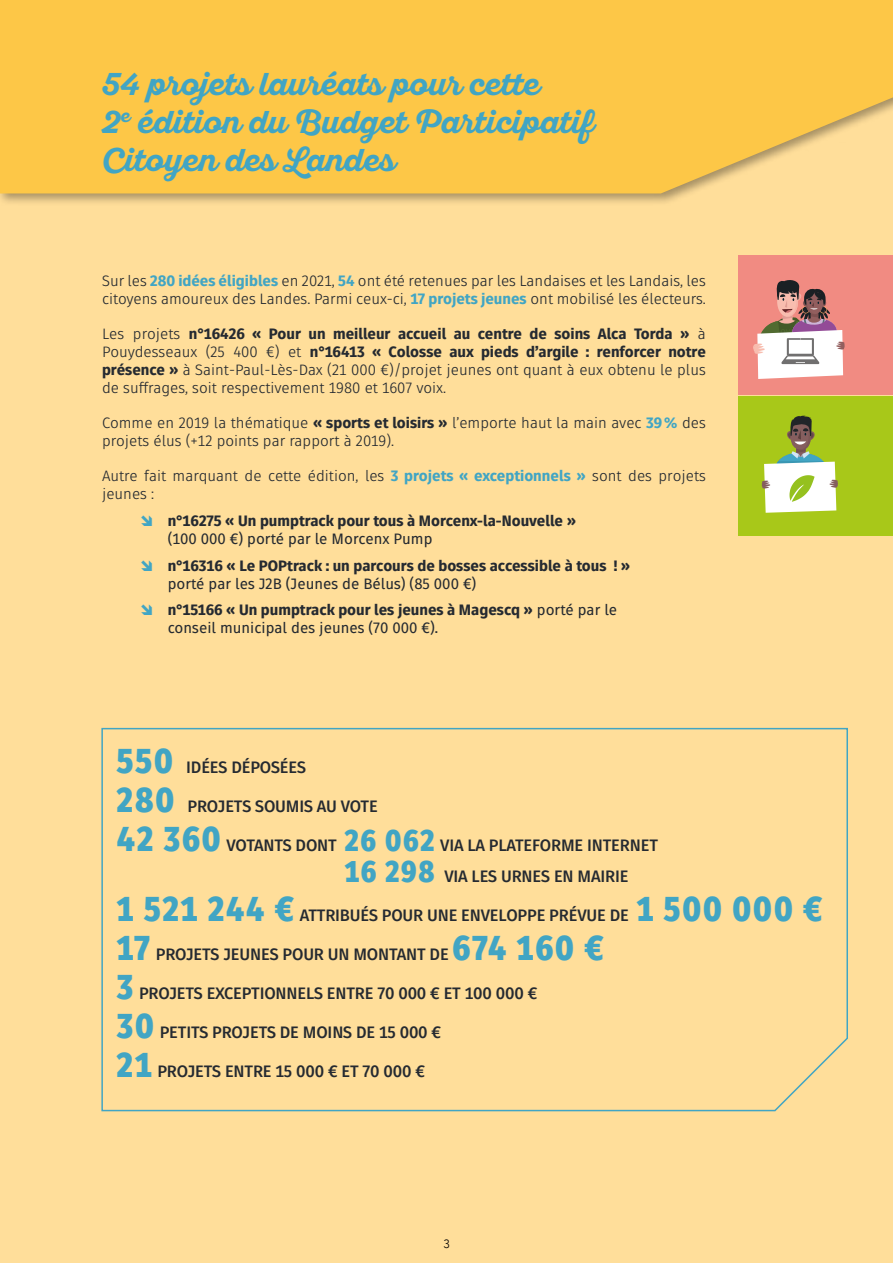
<style>
.page{position:relative;width:893px;height:1263px;background:#ffde9a}
.page>*{position:absolute;margin:0;border:0;box-sizing:border-box;transform-origin:0 0}
.t1{font:31.5px/37.8px "Sant Elia Script Bold DMO";color:#41a5c4}
.t2{font:700 16.5px/31.5px "Fuse";letter-spacing:-.01em;color:#252a31}
.t3{font:15px/18px "Fuse";color:#252a31}
.t4{font:15px/26.5px "Fuse";color:#252a31}
.t5{font:800 15px "Fuse";color:#252a31}
.t6{font:300 12px "Avenir";color:#000}
.s1{font-weight:800;color:#41a5c4}
.s2{font-weight:800}
.s3{font-weight:900;font-size:34.5px;color:#41a5c4}
.s4{font-weight:900;font-size:30px;color:#41a5c4}
</style>
<div class="page">
<div style="left:0;top:0;width:893px;height:206px;background:#000;opacity:.35"></div>
<div style="left:0;top:0;width:893px;height:193px;background:#fdc747"></div>
<svg style="left:101px;top:727px;width:747px;height:385px"></svg>
<div style="left:738px;top:255px;width:155px;height:140px;background:#f18b82"></div>
<div style="left:738px;top:396px;width:155px;height:139px;background:#a8c819"></div>
<svg style="left:761px;top:415px;width:77px;height:98px"></svg>
<svg style="left:753px;top:280px;width:92px;height:99px"></svg>
<h1 class="t1" style="left:102px;top:65px;width:493px">54 projets lauréats pour cette<br>2<sup>e</sup> édition du Budget Participatif<br>Citoyen des Landes</h1>
<p class="t3" style="left:102px;top:272px;width:605px">Sur les <span class="s1">280 idées éligibles</span> en 2021, <span class="s1">54</span> ont été retenues par les Landaises et les Landais, les citoyens amoureux des Landes. Parmi ceux-ci, <span class="s1">17 projets jeunes</span> ont mobilisé les électeurs.</p>
<p class="t3" style="left:102px;top:325px;width:605px;text-align:justify">Les projets <span class="s2">n°16426 « Pour un meilleur accueil au centre de soins Alca Torda »</span> à Pouydesseaux (25 400 €) et <span class="s2">n°16413 « Colosse aux pieds d’argile : renforcer notre présence »</span> à Saint-Paul-Lès-Dax (21 000 €)/projet jeunes ont quant à eux obtenu le plus de suffrages, soit respectivement 1980 et 1607 voix.</p>
<p class="t3" style="left:102px;top:414px;width:605px">Comme en 2019 la thématique <span class="s2">« sports et loisirs »</span> l’emporte haut la main avec <span class="s1">39%</span> des projets élus (+12 points par rapport à 2019).</p>
<p class="t3" style="left:102px;top:467px;width:605px">Autre fait marquant de cette édition, les <span class="s1">3 projets « exceptionnels »</span> sont des projets jeunes :</p>
<p class="t5" style="left:168px;top:511px;width:410px">n°16275 « Un pumptrack pour tous à Morcenx-la-Nouvelle »</p>
<p class="t4" style="left:168px;top:526px;width:266px">(100 000 €) porté par le Morcenx Pump</p>
<p class="t5" style="left:168px;top:555px;width:464px">n°16316 « Le POPtrack : un parcours de bosses accessible à tous ! »</p>
<p class="t4" style="left:168px;top:570px;width:451px">porté par les J2B (Jeunes de Bélus) (85 000 €)<br><span class="s2">n°15166 « Un pumptrack pour les jeunes à Magescq »</span> porté par le</p>
<p class="t4" style="left:168px;top:615px;width:272px">conseil municipal des jeunes (70 000 €).</p>
<p class="t2" style="left:117px;top:751px;width:191px"><span class="s3">550</span> IDÉES DÉPOSÉES</p>
<p class="t2" style="left:117px;top:790px;width:262px"><span class="s3">280</span> PROJETS SOUMIS AU VOTE</p>
<p class="t2" style="left:345px;top:829px;width:315px;text-indent:-228px"><span class="s3">42 360</span> VOTANTS DONT <span class="s4">26 062</span> VIA LA PLATEFORME INTERNET<br><span class="s4">16 298</span> VIA LES URNES EN MAIRIE</p>
<p class="t2" style="left:117px;top:900px;width:707px"><span class="s3">1 521 244 €</span> ATTRIBUÉS POUR UNE ENVELOPPE PRÉVUE DE <span class="s3">1 500 000 €</span></p>
<p class="t2" style="left:117px;top:939px;width:488px"><span class="s3">17</span> PROJETS JEUNES POUR UN MONTANT DE <span class="s3">674 160 €</span></p>
<p class="t2" style="left:117px;top:978px;width:422px"><span class="s3">3</span> PROJETS EXCEPTIONNELS ENTRE 70 000 € ET 100 000 €</p>
<p class="t2" style="left:117px;top:1017px;width:326px"><span class="s3">30</span> PETITS PROJETS DE MOINS DE 15 000 €</p>
<p class="t2" style="left:117px;top:1056px;width:310px"><span class="s3">21</span> PROJETS ENTRE 15 000 € ET 70 000 €</p>
<p class="t6" style="left:443px;top:1236px;width:8px">3</p>
</div>
